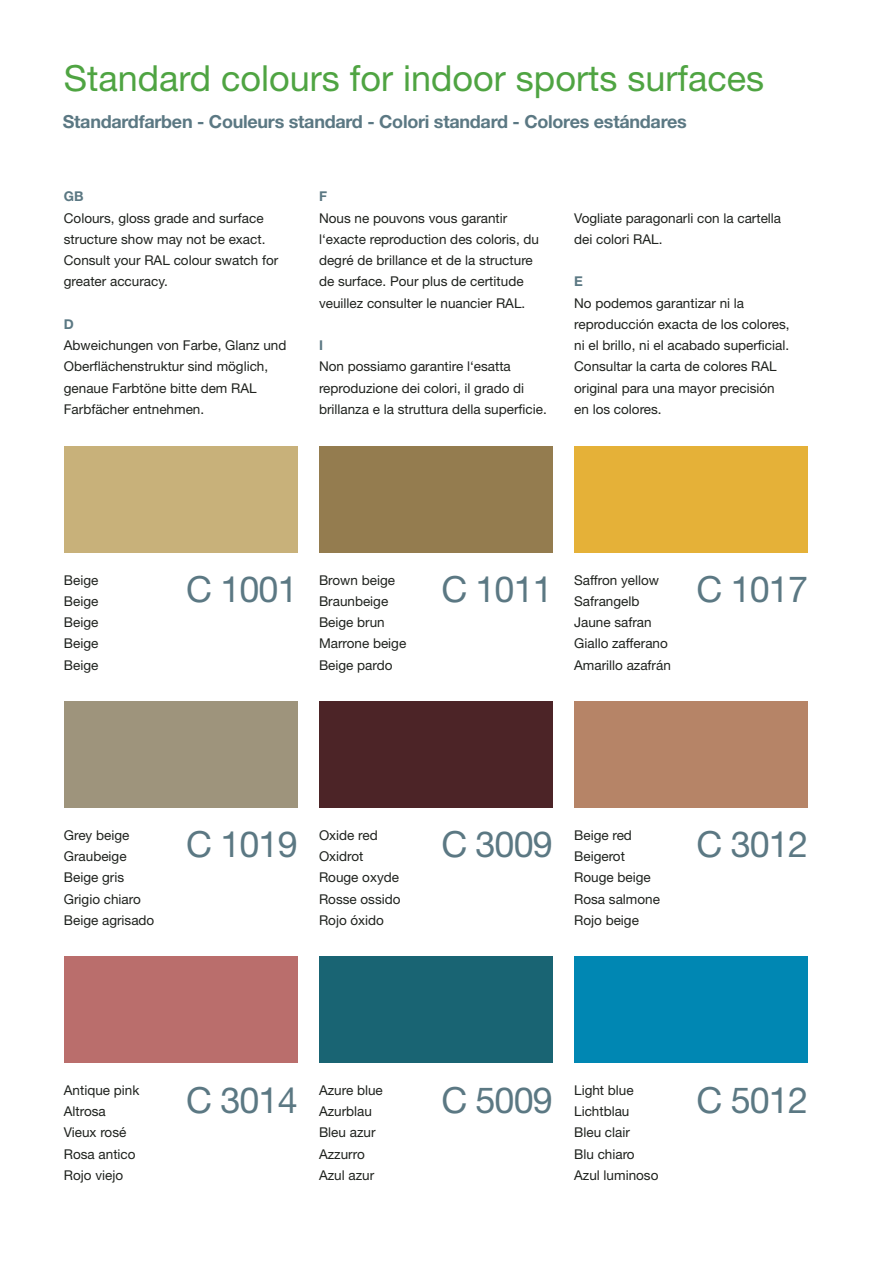
<style>
.page{position:relative;width:893px;height:1263px;background:#fff}
.page>*{position:absolute;margin:0;border:0;box-sizing:border-box;transform-origin:0 0}
.t1{font:36px "Helvetica Neue";letter-spacing:-.025em;color:#5b7883}
.t2{font:36px "Helvetica Neue";color:#4fa442}
.t3{font:700 18px "Helvetica Neue";letter-spacing:-.015em;color:#5b7883}
.t4{font:13.5px/21.3px "Helvetica Neue";color:#1f221e}
.t5{font:700 13.5px "Helvetica Neue";color:#5b7883}
</style>
<div class="page">
<div style="left:64px;top:446px;width:234px;height:107px;background:#c8b17a"></div>
<div style="left:319px;top:446px;width:234px;height:107px;background:#947c4f"></div>
<div style="left:64px;top:701px;width:234px;height:107px;background:#9e947c"></div>
<div style="left:64px;top:956px;width:234px;height:107px;background:#ba6e6c"></div>
<div style="left:574px;top:701px;width:234px;height:107px;background:#b68467"></div>
<div style="left:319px;top:701px;width:234px;height:107px;background:#4c2427"></div>
<div style="left:574px;top:446px;width:234px;height:107px;background:#e5b138"></div>
<div style="left:574px;top:956px;width:234px;height:107px;background:#0087b3"></div>
<div style="left:319px;top:956px;width:234px;height:107px;background:#196473"></div>
<h1 class="t2" style="left:64px;top:66px;width:702px">Standard colours for indoor sports surfaces</h1>
<h2 class="t3" style="left:63px;top:115px;width:625px">Standardfarben - Couleurs standard - Colori standard - Colores estándares</h2>
<p class="t5" style="left:64px;top:192px;width:21px">GB</p>
<p class="t4" style="left:64px;top:208px;width:216px">Colours, gloss grade and surface structure show may not be exact.<br>Consult your RAL colour swatch for greater accuracy.</p>
<p class="t5" style="left:64px;top:319px;width:12px">D</p>
<p class="t4" style="left:64px;top:336px;width:224px">Abweichungen von Farbe, Glanz und<br>Oberflächenstruktur sind möglich, genaue Farbtöne bitte dem RAL<br>Farbfächer entnehmen.</p>
<p class="t5" style="left:319px;top:192px;width:10px">F</p>
<p class="t4" style="left:319px;top:208px;width:222px">Nous ne pouvons vous garantir l‘exacte reproduction des coloris, du degré de brillance et de la structure de surface. Pour plus de certitude veuillez consulter le nuancier RAL.</p>
<p class="t5" style="left:319px;top:340px;width:5px">I</p>
<p class="t4" style="left:319px;top:357px;width:229px">Non possiamo garantire l‘esatta reproduzione dei colori, il grado di brillanza e la struttura della superficie.</p>
<p class="t4" style="left:574px;top:208px;width:208px">Vogliate paragonarli con la cartella dei colori RAL.</p>
<p class="t5" style="left:574px;top:277px;width:10px">E</p>
<p class="t4" style="left:574px;top:293px;width:217px">No podemos garantizar ni la reproducción exacta de los colores, ni el brillo, ni el acabado superficial.<br>Consultar la carta de colores RAL original para una mayor precisión en los colores.</p>
<p class="t4" style="left:64px;top:570px;width:36px;text-align:justify">Beige Beige Beige Beige Beige</p>
<h1 class="t1" style="left:441px;top:577px;width:113px">C 1011</h1>
<p class="t4" style="left:319px;top:570px;width:89px">Brown beige<br>Braunbeige<br>Beige brun<br>Marrone beige<br>Beige pardo</p>
<h1 class="t1" style="left:186px;top:577px;width:113px">C 1001</h1>
<p class="t4" style="left:574px;top:570px;width:98px">Saffron yellow<br>Safrangelb<br>Jaune safran<br>Giallo zafferano<br>Amarillo azafrán</p>
<h1 class="t1" style="left:696px;top:577px;width:113px">C 1017</h1>
<p class="t4" style="left:64px;top:826px;width:92px">Grey beige<br>Graubeige<br>Beige gris<br>Grigio chiaro<br>Beige agrisado</p>
<h1 class="t1" style="left:186px;top:832px;width:113px">C 1019</h1>
<p class="t4" style="left:319px;top:826px;width:83px">Oxide red<br>Oxidrot<br>Rouge oxyde<br>Rosse ossido<br>Rojo óxido</p>
<h1 class="t1" style="left:441px;top:832px;width:113px">C 3009</h1>
<p class="t4" style="left:574px;top:826px;width:87px">Beige red<br>Beigerot<br>Rouge beige<br>Rosa salmone<br>Rojo beige</p>
<h1 class="t1" style="left:696px;top:832px;width:113px">C 3012</h1>
<p class="t4" style="left:64px;top:1081px;width:77px">Antique pink<br>Altrosa<br>Vieux rosé<br>Rosa antico<br>Rojo viejo</p>
<h1 class="t1" style="left:186px;top:1087px;width:113px">C 3014</h1>
<p class="t4" style="left:319px;top:1081px;width:65px">Azure blue<br>Azurblau<br>Bleu azur<br>Azzurro<br>Azul azur</p>
<h1 class="t1" style="left:441px;top:1087px;width:113px">C 5009</h1>
<p class="t4" style="left:574px;top:1081px;width:86px">Light blue<br>Lichtblau<br>Bleu clair<br>Blu chiaro<br>Azul luminoso</p>
<h1 class="t1" style="left:696px;top:1087px;width:113px">C 5012</h1>
</div>
